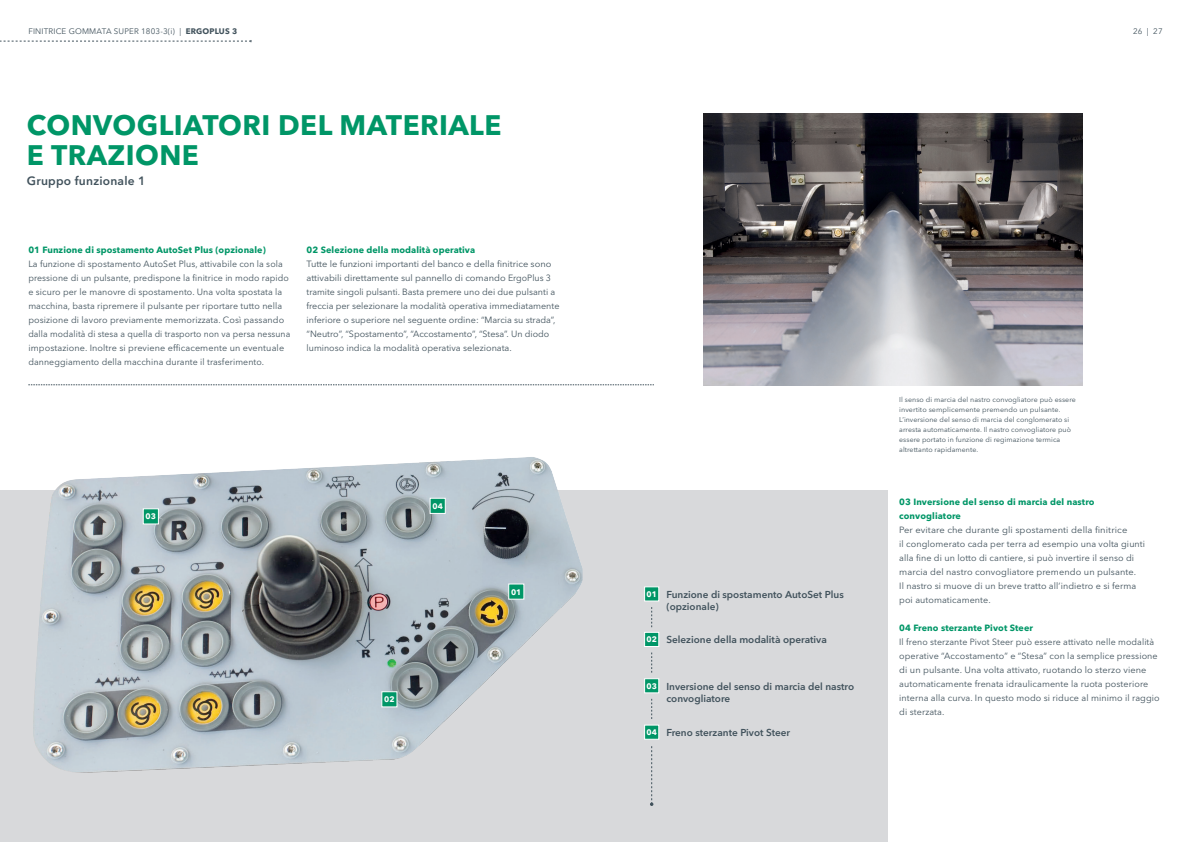
<style>
.page{position:relative;width:1191px;height:842px;background:#fff}
.page>*{position:absolute;margin:0;border:0;box-sizing:border-box;transform-origin:0 0}
.t1{font:700 28px/30px "Avenir Next LT Pro";letter-spacing:.015em;color:#009667}
.t2{font:600 12px "Avenir Next LT Pro";letter-spacing:.02em;color:#41525c}
.t3{font:600 10px/12px "Avenir Next LT Pro";color:#41525c}
.t4{font:9px/14px "Avenir Next LT Pro";letter-spacing:.01em;color:#41525c}
.t5{font:9px/14px "Avenir Next LT Pro";letter-spacing:.01em;color:#41525c;scale:1.04 1}
.t6{font:700 9px/14px "Avenir Next LT Pro";letter-spacing:.01em;color:#009667}
.t7{font:8px "Avenir Next LT Pro";letter-spacing:.02em;color:#41525c}
.t8{font:700 8px "Avenir Next LT Pro";color:#fff}
.t9{font:7px/10px "Avenir Next LT Pro";letter-spacing:.01em;color:#41525c}
.s1{font-weight:700}
</style>
<div class="page">
<div style="left:0;top:491px;width:887px;height:351px;background:#d8d9db"></div>
<img style="left:32px;top:457px;width:550px;height:316px">
<svg style="left:650px;top:746px;width:3px;height:60px"></svg>
<svg style="left:651px;top:699px;width:1px;height:20px"></svg>
<svg style="left:651px;top:652px;width:1px;height:21px"></svg>
<svg style="left:651px;top:607px;width:1px;height:20px"></svg>
<svg style="left:28px;top:384px;width:626px;height:1px"></svg>
<img style="left:703px;top:113px;width:379px;height:273px">
<div style="left:644px;top:586px;width:15px;height:15px;background:#009667;border:1px solid #fff"></div>
<div style="left:644px;top:632px;width:15px;height:15px;background:#009667;border:1px solid #fff"></div>
<div style="left:644px;top:678px;width:15px;height:15px;background:#009667;border:1px solid #fff"></div>
<div style="left:644px;top:725px;width:15px;height:15px;background:#009667;border:1px solid #fff"></div>
<svg style="left:381px;top:691px;width:17px;height:17px"></svg>
<svg style="left:508px;top:583px;width:17px;height:17px"></svg>
<svg style="left:429px;top:497px;width:17px;height:17px"></svg>
<svg style="left:142px;top:508px;width:17px;height:17px"></svg>
<svg style="left:0;top:40px;width:252px;height:2px"></svg>
<p class="t7" style="left:28px;top:27px;width:210px">FINITRICE GOMMATA SUPER 1803-3(i) | <span class="s1">ERGOPLUS 3</span></p>
<p class="t7" style="left:1133px;top:27px;width:31px">26 | 27</p>
<h1 class="t1" style="left:27px;top:109px;width:476px">CONVOGLIATORI DEL MATERIALE<br>E TRAZIONE</h1>
<h2 class="t2" style="left:27px;top:173px;width:120px">Gruppo funzionale 1</h2>
<p class="t6" style="left:28px;top:243px;width:239px">01 Funzione di spostamento AutoSet Plus (opzionale)</p>
<p class="t4" style="left:28px;top:257px;width:263px">La funzione di spostamento AutoSet Plus, attivabile con la sola pressione di un pulsante, predispone la finitrice in modo rapido e sicuro per le manovre di spostamento. Una volta spostata la macchina, basta ripremere il pulsante per riportare tutto nella posizione di lavoro previamente memorizzata. Così passando dalla modalità di stesa a quella di trasporto non va persa nessuna impostazione. Inoltre si previene efficacemente un eventuale danneggiamento della macchina durante il trasferimento.</p>
<p class="t6" style="left:306px;top:243px;width:170px">02 Selezione della modalità operativa</p>
<p class="t4" style="left:306px;top:257px;width:254px">Tutte le funzioni importanti del banco e della finitrice sono attivabili direttamente sul pannello di comando ErgoPlus 3 tramite singoli pulsanti. Basta premere uno dei due pulsanti a freccia per selezionare la modalità operativa immediatamente inferiore o superiore nel seguente ordine: “Marcia su strada”, “Neutro”, “Spostamento”, “Accostamento”, “Stesa”. Un diodo luminoso indica la modalità operativa selezionata.</p>
<p class="t8" style="left:146px;top:512px;width:12px">03</p>
<p class="t8" style="left:432px;top:501px;width:12px">04</p>
<p class="t8" style="left:384px;top:695px;width:12px">02</p>
<p class="t8" style="left:511px;top:587px;width:12px">01</p>
<p class="t8" style="left:646px;top:589px;width:12px">01</p>
<p class="t8" style="left:646px;top:635px;width:12px">02</p>
<p class="t3" style="left:666px;top:588px;width:179px">Funzione di spostamento AutoSet Plus (opzionale)</p>
<p class="t3" style="left:666px;top:634px;width:162px">Selezione della modalità operativa</p>
<p class="t8" style="left:646px;top:681px;width:12px">03</p>
<p class="t8" style="left:646px;top:727px;width:12px">04</p>
<p class="t3" style="left:666px;top:680px;width:189px">Inversione del senso di marcia del nastro convogliatore</p>
<p class="t3" style="left:666px;top:726px;width:125px">Freno sterzante Pivot Steer</p>
<p class="t9" style="left:899px;top:394px;width:178px">Il senso di marcia del nastro convogliatore può essere invertito semplicemente premendo un pulsante.<br>L’inversione del senso di marcia del conglomerato si arresta automaticamente. Il nastro convogliatore può essere portato in funzione di regimazione termica altrettanto rapidamente.</p>
<p class="t6" style="left:899px;top:495px;width:197px">03 Inversione del senso di marcia del nastro convogliatore</p>
<p class="t5" style="left:899px;top:523px;width:238px">Per evitare che durante gli spostamenti della finitrice<br>il conglomerato cada per terra ad esempio una volta giunti alla fine di un lotto di cantiere, si può invertire il senso di marcia del nastro convogliatore premendo un pulsante.<br>Il nastro si muove di un breve tratto all’indietro e si ferma poi automaticamente.</p>
<p class="t6" style="left:899px;top:621px;width:135px">04 Freno sterzante Pivot Steer</p>
<p class="t4" style="left:899px;top:635px;width:262px">Il freno sterzante Pivot Steer può essere attivato nelle modalità operative “Accostamento” e “Stesa” con la semplice pressione di un pulsante. Una volta attivato, ruotando lo sterzo viene automaticamente frenata idraulicamente la ruota posteriore interna alla curva. In questo modo si riduce al minimo il raggio di sterzata.</p>
</div>
